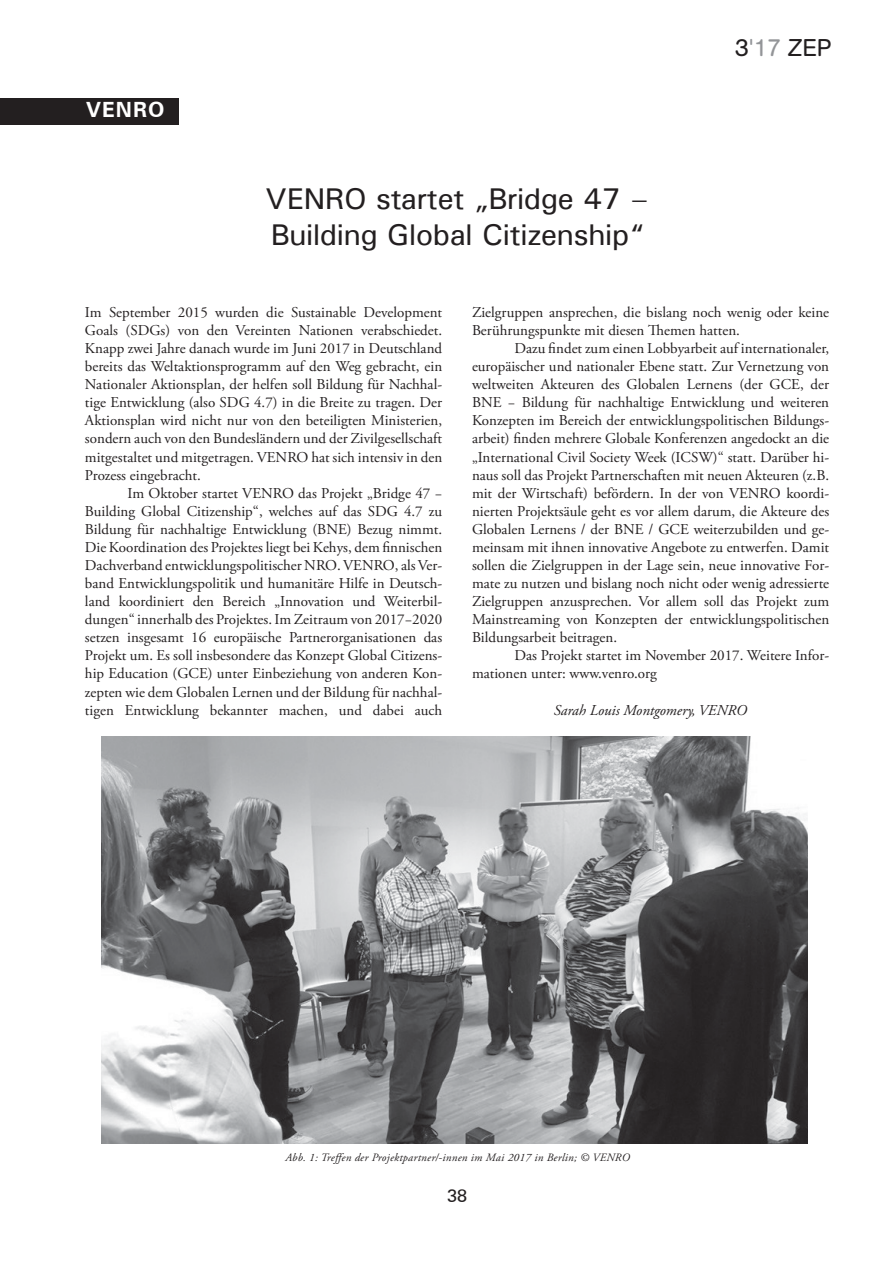
<style>
.page{position:relative;width:893px;height:1263px;background:#fff}
.page>*{position:absolute;margin:0;border:0;box-sizing:border-box;transform-origin:0 0}
.t1{font:30px/36.2px "Univers";letter-spacing:-.01em;color:#231f20}
.t2{font:24px "AG Book Rounded";color:#231f20}
.t3{font:700 21px "Zurich BT";letter-spacing:.05em;color:#fff}
.t4{font:18px "Zurich BT";color:#231f20}
.t5{font:15px/18.1px "Adobe Garamond Pro";color:#231f20;text-align:justify}
.t6{font:italic 15px "Adobe Garamond Pro";color:#231f20}
.t7{font:italic 11.25px "Adobe Garamond Pro";letter-spacing:.025em;color:#231f20}
.s1{color:#939598}
</style>
<div class="page">
<div style="left:0;top:98px;width:179px;height:26px;background:#231f20"></div>
<img style="left:102px;top:737px;width:706px;height:407px">
<h3 class="t3" style="left:86px;top:97px;width:80px">VENRO</h3>
<h1 class="t1" style="left:265px;top:180px;width:385px">VENRO startet „Bridge 47 –<br>Building Global Citizenship“</h1>
<h2 class="t2" style="left:735px;top:39px;width:97px">3<span class="s1">'17</span> ZEP</h2>
<p class="t5" style="left:85px;top:304px;width:359px">Im September 2015 wurden die Sustainable Development Goals (SDGs) von den Vereinten Nationen verabschiedet.<br>Knapp zwei Jahre danach wurde im Juni 2017 in Deutschland bereits das Weltaktionsprogramm auf den Weg gebracht, ein Nationaler Aktionsplan, der helfen soll Bildung für Nachhal&shy;tige Entwicklung (also SDG 4.7) in die Breite zu tragen. Der Aktionsplan wird nicht nur von den beteiligten Ministerien, sondern auch von den Bundesländern und der Zivilgesellschaft mitgestaltet und mitgetragen. VENRO hat sich intensiv in den Prozess eingebracht.</p>
<p class="t5" style="left:85px;top:485px;width:359px;text-indent:43px">Im Oktober startet VENRO das Projekt „Bridge 47 − Building Global Citizenship“, welches auf das SDG 4.7 zu Bildung für nachhaltige Entwicklung (BNE) Bezug nimmt.<br>Die Koordination des Projektes liegt bei Kehys, dem finnischen Dachverband entwicklungspolitischer NRO. VENRO, als Ver&shy;band Entwicklungspolitik und humanitäre Hilfe in Deutsch&shy;land koordiniert den Bereich „Innovation und Weiterbil&shy;dungen“ innerhalb des Projektes. Im Zeitraum von 2017−2020 setzen insgesamt 16 europäische Partnerorganisationen das Projekt um. Es soll insbesondere das Konzept Global Citizens&shy;hip Education (GCE) unter Einbeziehung von anderen Kon&shy;zepten wie dem Globalen Lernen und der Bildung für nachhal&shy;tigen Entwicklung bekannter machen, und dabei auch</p>
<p class="t5" style="left:472px;top:304px;width:359px">Zielgruppen ansprechen, die bislang noch wenig oder keine<br>Berührungspunkte mit diesen Themen hatten.</p>
<p class="t5" style="left:472px;top:340px;width:359px;text-indent:43px">Dazu findet zum einen Lobbyarbeit auf internationaler, europäischer und nationaler Ebene statt. Zur Vernetzung von weltweiten Akteuren des Globalen Lernens (der GCE, der BNE − Bildung für nachhaltige Entwicklung und weiteren Konzepten im Bereich der entwicklungspolitischen Bildungs&shy;arbeit) finden mehrere Globale Konferenzen angedockt an die „International Civil Society Week (ICSW)“ statt. Darüber hi&shy;naus soll das Projekt Partnerschaften mit neuen Akteuren (z.B. mit der Wirtschaft) befördern. In der von VENRO koordi&shy;nierten Projektsäule geht es vor allem darum, die Akteure des Globalen Lernens / der BNE / GCE weiterzubilden und ge&shy;meinsam mit ihnen innovative Angebote zu entwerfen. Damit sollen die Zielgruppen in der Lage sein, neue innovative For&shy;mate zu nutzen und bislang noch nicht oder wenig adressierte Zielgruppen anzusprechen. Vor allem soll das Projekt zum Mainstreaming von Konzepten der entwicklungspolitischen Bildungsarbeit beitragen.</p>
<p class="t5" style="left:472px;top:648px;width:359px;text-indent:43px">Das Projekt startet im November 2017. Weitere Infor&shy;mationen unter: www.venro.org</p>
<p class="t6" style="left:554px;top:704px;width:195px">Sarah Louis Montgomery, VENRO</p>
<p class="t7" style="left:286px;top:1153px;width:346px">Abb. 1: Treffen der Projektpartner/-innen im Mai 2017 in Berlin; © VENRO</p>
<p class="t4" style="left:447px;top:1184px;width:21px">38</p>
</div>
